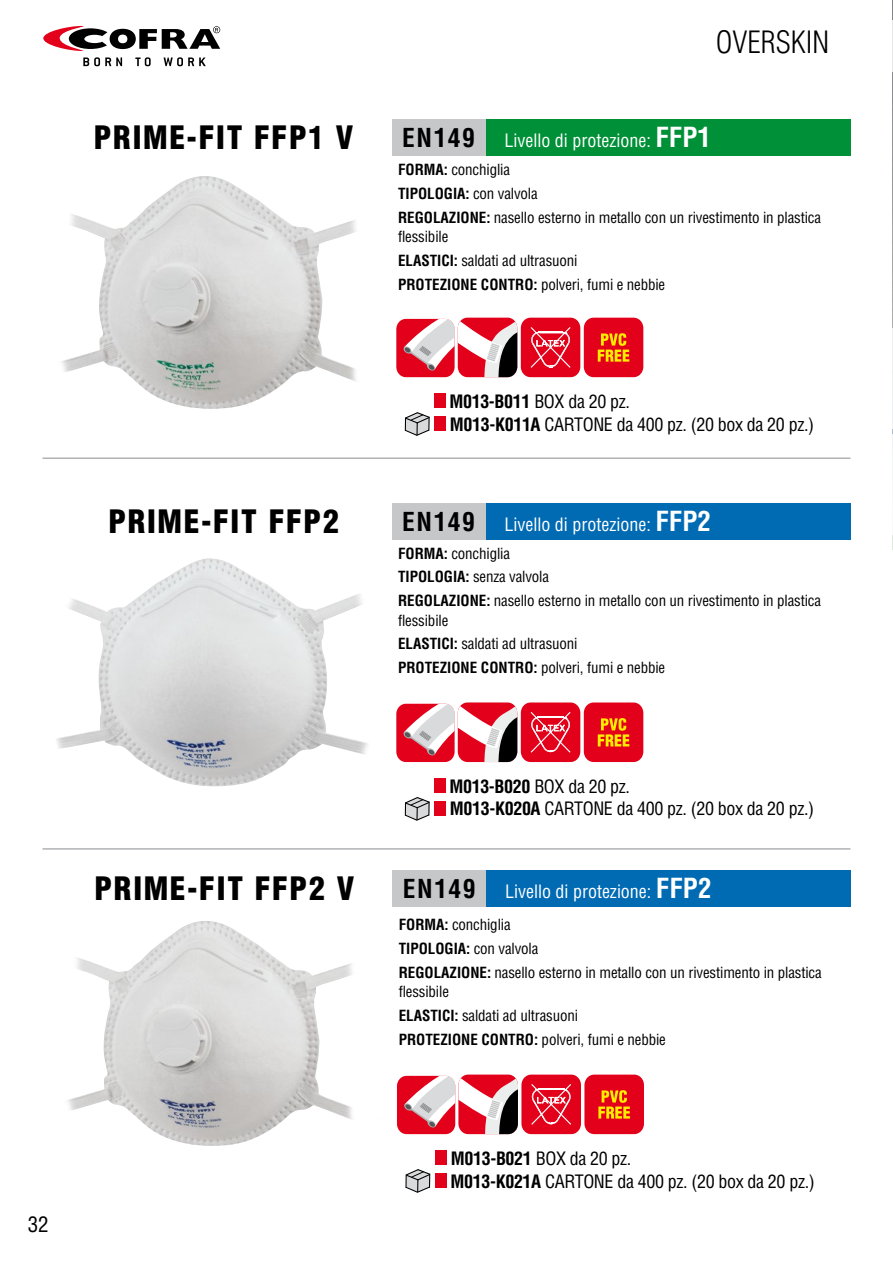
<style>
.page{position:relative;width:893px;height:1263px;background:#fff}
.page>*{position:absolute;margin:0;border:0;box-sizing:border-box;transform-origin:0 0}
.t1{font:900 condensed 31.5px "Helvetica LT Std";letter-spacing:.055em;color:#000}
.t2{font:300 condensed 30px "Helvetica LT Std";color:#000}
.t3{font:condensed 21px "Helvetica LT Std";color:#000}
.t4{font:condensed 18px/22.2px "Helvetica LT Std";letter-spacing:-.02em;color:#000}
.t5{font:condensed 18px "Helvetica LT Std";color:#fff}
.t6{font:condensed 15px/23.7px "Helvetica LT Std";letter-spacing:-.01em;color:#000}
.s1{font-weight:700;font-size:25.5px;color:#000}
.s2{font-weight:700;font-size:27px}
.s3{font-weight:700}
</style>
<div class="page">
<svg style="left:43px;top:26px;width:177px;height:25px"></svg>
<svg style="left:83px;top:57px;width:39px;height:9px"></svg>
<svg style="left:135px;top:57px;width:16px;height:9px"></svg>
<svg style="left:164px;top:57px;width:42px;height:9px"></svg>
<div style="left:392px;top:120px;width:94px;height:36px;background:#c6c7c8"></div>
<div style="left:486px;top:120px;width:364px;height:36px;background:#009037"></div>
<img style="left:62px;top:176px;width:294px;height:233px">
<div style="left:396px;top:319px;width:59px;height:58px;background:#e2001a;border-radius:10px"></div>
<svg style="left:403px;top:318px;width:114px;height:59px"></svg>
<div style="left:521px;top:318px;width:59px;height:59px;background:#e2001a;border-radius:10px"></div>
<svg style="left:530px;top:327px;width:41px;height:41px"></svg>
<div style="left:584px;top:318px;width:59px;height:59px;background:#e2001a;border-radius:10px"></div>
<svg style="left:598px;top:333px;width:31px;height:29px"></svg>
<div style="left:435px;top:393px;width:11px;height:15px;background:#e2001a"></div>
<svg style="left:404px;top:412px;width:26px;height:24px"></svg>
<div style="left:434px;top:416px;width:12px;height:15px;background:#e2001a"></div>
<div style="left:392px;top:503px;width:94px;height:36px;background:#c6c7c8"></div>
<div style="left:486px;top:503px;width:364px;height:36px;background:#006ab3"></div>
<img style="left:56px;top:558px;width:312px;height:229px">
<div style="left:396px;top:704px;width:59px;height:58px;background:#e2001a;border-radius:10px"></div>
<svg style="left:403px;top:702px;width:114px;height:60px"></svg>
<div style="left:521px;top:702px;width:59px;height:60px;background:#e2001a;border-radius:10px"></div>
<svg style="left:530px;top:712px;width:41px;height:41px"></svg>
<div style="left:584px;top:702px;width:59px;height:60px;background:#e2001a;border-radius:10px"></div>
<svg style="left:598px;top:718px;width:31px;height:28px"></svg>
<div style="left:435px;top:778px;width:11px;height:15px;background:#e2001a"></div>
<svg style="left:404px;top:797px;width:26px;height:24px"></svg>
<div style="left:434px;top:800px;width:12px;height:15px;background:#e2001a"></div>
<hr style="left:42px;top:848px;width:808px;height:2px;background:#b1b3b4">
<hr style="left:42px;top:457px;width:808px;height:2px;background:#b1b3b4">
<div style="left:393px;top:870px;width:93px;height:37px;background:#c6c7c8"></div>
<div style="left:486px;top:870px;width:365px;height:37px;background:#006ab3"></div>
<img style="left:68px;top:921px;width:284px;height:225px">
<div style="left:397px;top:1076px;width:58px;height:58px;background:#e2001a;border-radius:10px"></div>
<svg style="left:404px;top:1074px;width:114px;height:60px"></svg>
<div style="left:521px;top:1074px;width:60px;height:60px;background:#e2001a;border-radius:10px"></div>
<svg style="left:531px;top:1084px;width:40px;height:41px"></svg>
<div style="left:584px;top:1074px;width:60px;height:60px;background:#e2001a;border-radius:10px"></div>
<svg style="left:598px;top:1090px;width:32px;height:28px"></svg>
<div style="left:435px;top:1150px;width:11px;height:15px;background:#e2001a"></div>
<svg style="left:405px;top:1169px;width:26px;height:24px"></svg>
<div style="left:435px;top:1173px;width:11px;height:14px;background:#e2001a"></div>
<img style="left:892px;top:0;width:1px;height:549px">
<hr style="left:892px;top:21px;width:1px;height:51px;background:#fff">
<hr style="left:892px;top:328px;width:1px;height:100px;background:#fff">
<hr style="left:892px;top:435px;width:1px;height:100px;background:#fff">
<h3 class="t3" style="left:28px;top:1211px;width:23px">32</h3>
<h2 class="t2" style="left:716px;top:24px;width:115px">OVERSKIN</h2>
<h1 class="t1" style="left:94px;top:118px;width:261px">PRIME-FIT FFP1 V</h1>
<p class="t5" style="left:402px;top:130px;width:310px"><span class="s1">EN149</span> Livello di protezione: <span class="s2">FFP1</span></p>
<p class="t6" style="left:398px;top:158px;width:424px"><span class="s3">FORMA:</span> conchiglia<br><span class="s3">TIPOLOGIA:</span> con valvola<br><span class="s3">REGOLAZIONE:</span> nasello esterno in metallo con un rivestimento in plastica</p>
<p class="t6" style="left:398px;top:225px;width:269px">flessibile<br><span class="s3">ELASTICI:</span> saldati ad ultrasuoni<br><span class="s3">PROTEZIONE CONTRO:</span> polveri, fumi e nebbie</p>
<p class="t4" style="left:449px;top:391px;width:366px"><span class="s3">M013-B011</span> BOX da 20 pz.<br><span class="s3">M013-K011A</span> CARTONE da 400 pz. (20 box da 20 pz.)</p>
<h1 class="t1" style="left:108px;top:501px;width:232px">PRIME-FIT FFP2</h1>
<p class="t5" style="left:402px;top:513px;width:310px"><span class="s1">EN149</span> Livello di protezione: <span class="s2">FFP2</span></p>
<p class="t6" style="left:398px;top:541px;width:424px"><span class="s3">FORMA:</span> conchiglia<br><span class="s3">TIPOLOGIA:</span> senza valvola<br><span class="s3">REGOLAZIONE:</span> nasello esterno in metallo con un rivestimento in plastica</p>
<p class="t6" style="left:398px;top:608px;width:269px">flessibile<br><span class="s3">ELASTICI:</span> saldati ad ultrasuoni<br><span class="s3">PROTEZIONE CONTRO:</span> polveri, fumi e nebbie</p>
<p class="t4" style="left:449px;top:775px;width:366px"><span class="s3">M013-B020</span> BOX da 20 pz.<br><span class="s3">M013-K020A</span> CARTONE da 400 pz. (20 box da 20 pz.)</p>
<h1 class="t1" style="left:94px;top:868px;width:261px">PRIME-FIT FFP2 V</h1>
<p class="t5" style="left:403px;top:880px;width:310px"><span class="s1">EN149</span> Livello di protezione: <span class="s2">FFP2</span></p>
<p class="t6" style="left:399px;top:913px;width:424px"><span class="s3">FORMA:</span> conchiglia<br><span class="s3">TIPOLOGIA:</span> con valvola<br><span class="s3">REGOLAZIONE:</span> nasello esterno in metallo con un rivestimento in plastica</p>
<p class="t6" style="left:399px;top:980px;width:269px">flessibile<br><span class="s3">ELASTICI:</span> saldati ad ultrasuoni<br><span class="s3">PROTEZIONE CONTRO:</span> polveri, fumi e nebbie</p>
<p class="t4" style="left:450px;top:1147px;width:366px"><span class="s3">M013-B021</span> BOX da 20 pz.<br><span class="s3">M013-K021A</span> CARTONE da 400 pz. (20 box da 20 pz.)</p>
</div>
